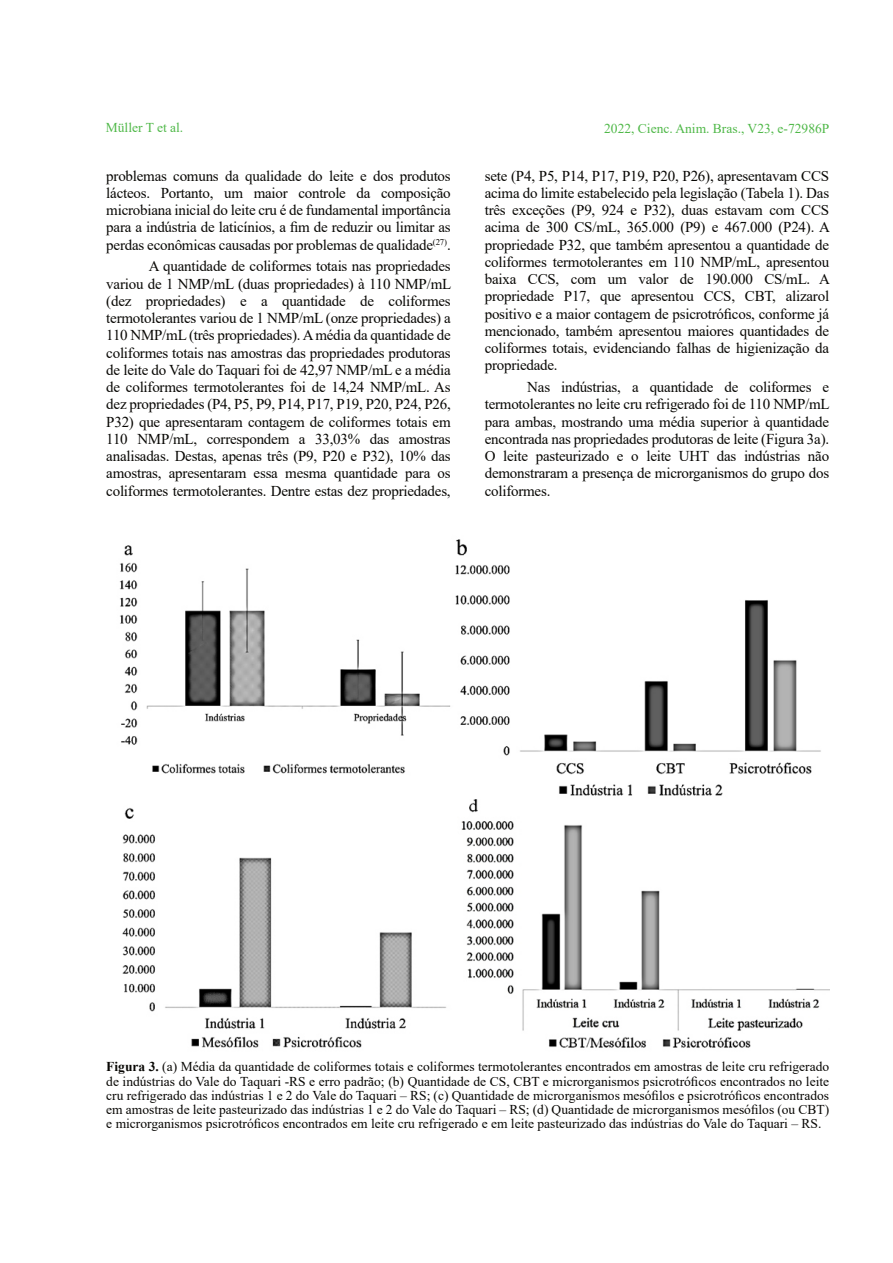
<style>
.page{position:relative;width:893px;height:1263px;background:#fff}
.page>*{position:absolute;margin:0;border:0;box-sizing:border-box;transform-origin:0 0}
.t1{font:15px/17.2px "Times New Roman";letter-spacing:-.015em;color:#080704;text-align:justify}
.t2{font:13.5px/14.2px "Times New Roman";color:#080704;text-align:justify}
.t3{font:13.5px "Times New Roman";color:#4fb848}
.s1{font-weight:700}
</style>
<div class="page">
<img style="left:119px;top:539px;width:710px;height:509px">
<p class="t3" style="left:106px;top:122px;width:79px">Müller T et al.</p>
<p class="t3" style="left:604px;top:124px;width:227px">2022, Cienc. Anim. Bras., V23, e-72986P</p>
<p class="t1" style="left:106px;top:168px;width:346px">problemas comuns da qualidade do leite e dos produtos lácteos. Portanto, um maior controle da composição microbiana inicial do leite cru é de fundamental importância para a indústria de laticínios, a fim de reduzir ou limitar as perdas econômicas causadas por problemas de qualidade<sup>(27)</sup>.</p>
<p class="t1" style="left:106px;top:259px;width:346px;text-indent:43px">A quantidade de coliformes totais nas propriedades variou de 1 NMP/mL (duas propriedades) à 110 NMP/mL (dez propriedades) e a quantidade de coliformes termotolerantes variou de 1 NMP/mL (onze propriedades) a 110 NMP/mL (três propriedades). Amédia da quantidade de coliformes totais nas amostras das propriedades produtoras de leite do Vale do Taquari foi de 42,97 NMP/mL e a média de coliformes termotolerantes foi de 14,24 NMP/mL. As dez propriedades (P4, P5, P9, P14, P17, P19, P20, P24, P26, P32) que apresentaram contagem de coliformes totais em 110 NMP/mL, correspondem a 33,03% das amostras analisadas. Destas, apenas três (P9, P20 e P32), 10% das amostras, apresentaram essa mesma quantidade para os coliformes termotolerantes. Dentre estas dez propriedades,</p>
<p class="t1" style="left:485px;top:168px;width:347px">sete (P4, P5, P14, P17, P19, P20, P26), apresentavam CCS acima do limite estabelecido pela legislação (Tabela 1). Das três exceções (P9, 924 e P32), duas estavam com CCS acima de 300 CS/mL, 365.000 (P9) e 467.000 (P24). A propriedade P32, que também apresentou a quantidade de coliformes termotolerantes em 110 NMP/mL, apresentou baixa CCS, com um valor de 190.000 CS/mL. A propriedade P17, que apresentou CCS, CBT, alizarol positivo e a maior contagem de psicrotróficos, conforme já mencionado, também apresentou maiores quantidades de coliformes totais, evidenciando falhas de higienização da propriedade.</p>
<p class="t1" style="left:485px;top:380px;width:346px;text-indent:43px">Nas indústrias, a quantidade de coliformes e termotolerantes no leite cru refrigerado foi de 110 NMP/mL para ambas, mostrando uma média superior à quantidade encontrada nas propriedades produtoras de leite (Figura 3a).<br>O leite pasteurizado e o leite UHT das indústrias não demonstraram a presença de microrganismos do grupo dos coliformes.</p>
<p class="t2" style="left:106px;top:1061px;width:724px"><span class="s1">Figura 3.</span> (a) Média da quantidade de coliformes totais e coliformes termotolerantes encontrados em amostras de leite cru refrigerado de indústrias do Vale do Taquari -RS e erro padrão; (b) Quantidade de CS, CBT e microrganismos psicrotróficos encontrados no leite cru refrigerado das indústrias 1 e 2 do Vale do Taquari – RS; (c) Quantidade de microrganismos mesófilos e psicrotróficos encontrados em amostras de leite pasteurizado das indústrias 1 e 2 do Vale do Taquari – RS; (d) Quantidade de microrganismos mesófilos (ou CBT) e microrganismos psicrotróficos encontrados em leite cru refrigerado e em leite pasteurizado das indústrias do Vale do Taquari – RS.</p>
</div>
